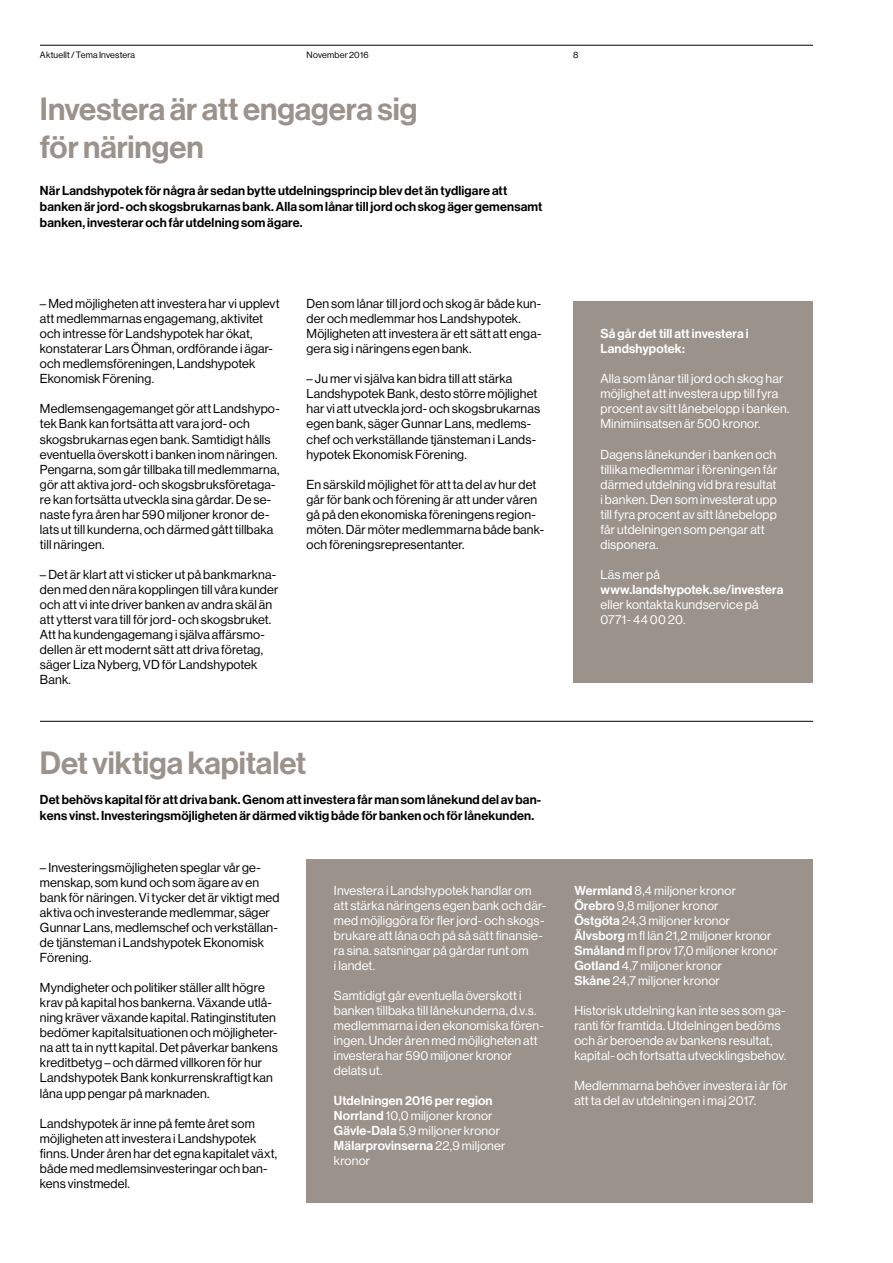
<style>
.page{position:relative;width:893px;height:1263px;background:#fff}
.page>*{position:absolute;margin:0;border:0;box-sizing:border-box;transform-origin:0 0}
.t1{font:31.5px/37.7px "N Haas Grotesk DS Pro 65 Md";color:#9b928b}
.t2{font:12.75px/15px "N Haas Grotesk DS Pro 55 Rg";letter-spacing:.01em;color:#000}
.t3{font:12.75px/15px "N Haas Grotesk DS Pro 55 Rg";letter-spacing:.01em;color:#fff}
.t4{font:12.75px/15.8px "N Haas Grotesk DS Pro 65 Md";letter-spacing:.015em;color:#000}
.t5{font:12.75px/15px "N Haas Grotesk DS Pro 65 Md";letter-spacing:.01em;color:#fff}
.t6{font:12.3px/15px "N Haas Grotesk DS Pro 55 Rg";letter-spacing:.015em;color:#fff}
.t7{font:9px "N Haas Grotesk DS Pro 55 Rg";letter-spacing:.02em;color:#000}
.s1{font-family:"N Haas Grotesk DS Pro 65 Md";font-size:12.75px}
.s2{font-size:12.75px}
.s3{font-family:"N Haas Grotesk DS Pro 55 Rg"}
.s4{font-family:"N Haas Grotesk DS Pro 55 Rg";font-size:12.3px}
</style>
<div class="page">
<div style="left:573px;top:301px;width:240px;height:381px;background:#9b928b"></div>
<div style="left:307px;top:859px;width:506px;height:344px;background:#9b928b"></div>
<hr style="left:40px;top:45px;width:773px;height:1px;background:#000">
<hr style="left:40px;top:721px;width:773px;height:1px;background:#000">
<p class="t7" style="left:40px;top:50px;width:97px">Aktuellt / Tema Investera</p>
<p class="t7" style="left:307px;top:50px;width:64px">November 2016</p>
<p class="t7" style="left:573px;top:50px;width:7px">8</p>
<h1 class="t1" style="left:40px;top:91px;width:379px">Investera är att engagera sig för näringen</h1>
<p class="t4" style="left:40px;top:183px;width:504px">När Landshypotek för några år sedan bytte utdelningsprincip blev det än tydligare att banken är jord- och skogsbrukarnas bank. Alla som lånar till jord och skog äger gemensamt banken, investerar och får utdelning som ägare.</p>
<p class="t2" style="left:40px;top:296px;width:241px">– Med möjligheten att investera har vi upplevt att medlemmarnas engagemang, aktivitet och intresse för Landshypotek har ökat, konstaterar Lars Öhman, ordförande i ägar&shy;och medlemsföreningen, Landshypotek Ekonomisk Förening.</p>
<p class="t2" style="left:40px;top:402px;width:241px">Medlemsengagemanget gör att Landshypo&shy;tek Bank kan fortsätta att vara jord- och skogsbrukarnas egen bank. Samtidigt hålls eventuella överskott i banken inom näringen.<br>Pengarna, som går tillbaka till medlemmarna, gör att aktiva jord- och skogsbruksföretaga&shy;re kan fortsätta utveckla sina gårdar. De se&shy;naste fyra åren har 590 miljoner kronor de&shy;lats ut till kunderna, och därmed gått tillbaka till näringen.</p>
<p class="t2" style="left:40px;top:567px;width:240px">– Det är klart att vi sticker ut på bankmarkna&shy;den med den nära kopplingen till våra kunder och att vi inte driver banken av andra skäl än att ytterst vara till för jord- och skogsbruket.<br>Att ha kundengagemang i själva affärsmo&shy;dellen är ett modernt sätt att driva företag, säger Liza Nyberg, VD för Landshypotek Bank.</p>
<p class="t2" style="left:307px;top:296px;width:236px">Den som lånar till jord och skog är både kun&shy;der och medlemmar hos Landshypotek.<br>Möjligheten att investera är ett sätt att enga&shy;gera sig i näringens egen bank.</p>
<p class="t2" style="left:307px;top:371px;width:235px">– Ju mer vi själva kan bidra till att stärka Landshypotek Bank, desto större möjlighet har vi att utveckla jord- och skogsbrukarnas egen bank, säger Gunnar Lans, medlems&shy;chef och verkställande tjänsteman i Lands&shy;hypotek Ekonomisk Förening.</p>
<p class="t2" style="left:307px;top:477px;width:239px">En särskild möjlighet för att ta del av hur det går för bank och förening är att under våren gå på den ekonomiska föreningens region&shy;möten. Där möter medlemmarna både bank&shy;och föreningsrepresentanter.</p>
<h1 class="t1" style="left:40px;top:745px;width:268px">Det viktiga kapitalet</h1>
<p class="t4" style="left:40px;top:792px;width:503px">Det behövs kapital för att driva bank. Genom att investera får man som lånekund del av ban&shy;kens vinst. Investeringsmöjligheten är därmed viktig både för banken och för lånekunden.</p>
<p class="t2" style="left:40px;top:860px;width:241px">– Investeringsmöjligheten speglar vår ge&shy;menskap, som kund och som ägare av en bank för näringen. Vi tycker det är viktigt med aktiva och investerande medlemmar, säger Gunnar Lans, medlemschef och verkställan&shy;de tjänsteman i Landshypotek Ekonomisk Förening.</p>
<p class="t2" style="left:40px;top:980px;width:239px">Myndigheter och politiker ställer allt högre krav på kapital hos bankerna. Växande utlå&shy;ning kräver växande kapital. Ratinginstituten bedömer kapitalsituationen och möjligheter&shy;na att ta in nytt kapital. Det påverkar bankens kreditbetyg – och därmed villkoren för hur Landshypotek Bank konkurrenskraftigt kan låna upp pengar på marknaden.</p>
<p class="t2" style="left:40px;top:1116px;width:239px">Landshypotek är inne på femte året som möjligheten att investera i Landshypotek finns. Under åren har det egna kapitalet växt, både med medlemsinvesteringar och ban&shy;kens vinstmedel.</p>
<p class="t3" style="left:334px;top:883px;width:214px">Investera i Landshypotek handlar om att stärka näringens egen bank och där&shy;med möjliggöra för fler jord- och skogs&shy;brukare att låna och på så sätt finansie&shy;ra sina. satsningar på gårdar runt om<br>i landet.</p>
<p class="t3" style="left:334px;top:988px;width:212px">Samtidigt går eventuella överskott i banken tillbaka till lånekunderna, d.v.s. medlemmarna i den ekonomiska fören&shy;ingen. Under åren med möjligheten att investera har 590 miljoner kronor delats ut.</p>
<p class="t5" style="left:334px;top:1093px;width:160px">Utdelningen 2016 per region</p>
<p class="t6" style="left:334px;top:1108px;width:168px"><span class="s1">Norrland</span> <span class="s2">10,0</span> miljoner kronor<br><span class="s1">Gävle-Dala</span> <span class="s2">5,9</span> miljoner kronor</p>
<p class="t5" style="left:334px;top:1138px;width:173px">Mälarprovinserna <span class="s3">22,9</span> <span class="s4">miljoner</span></p>
<p class="t6" style="left:334px;top:1153px;width:38px">kronor</p>
<p class="t5" style="left:600px;top:326px;width:150px">Så går det till att investera i<br>Landshypotek:</p>
<p class="t3" style="left:600px;top:371px;width:191px">Alla som lånar till jord och skog har möjlighet att investera upp till fyra procent av sitt lånebelopp i banken.<br>Minimiinsatsen är 500 kronor.</p>
<p class="t3" style="left:600px;top:447px;width:178px">Dagens lånekunder i banken och tillika medlemmar i föreningen får därmed utdelning vid bra resultat i banken. Den som investerat upp till fyra procent av sitt lånebelopp får utdelningen som pengar att disponera.</p>
<p class="t3" style="left:600px;top:567px;width:61px">Läs mer på</p>
<p class="t5" style="left:600px;top:582px;width:184px">www.landshypotek.se/investera</p>
<p class="t3" style="left:600px;top:597px;width:160px">eller kontakta kundservice på<br>0771- 44 00 20.</p>
<p class="t6" style="left:574px;top:883px;width:205px"><span class="s1">Wermland</span> <span class="s2">8,4</span> miljoner kronor<br><span class="s1">Örebro</span> <span class="s2">9,8</span> miljoner kronor<br><span class="s1">Östgöta</span> <span class="s2">24,3</span> miljoner kronor<br><span class="s1">Älvsborg</span> <span class="s2">m fl län 21,2</span> miljoner kronor<br><span class="s1">Småland</span> <span class="s2">m fl prov 17,0</span> miljoner kronor<br><span class="s1">Gotland</span> <span class="s2">4,7</span> miljoner kronor<br><span class="s1">Skåne</span> <span class="s2">24,7</span> miljoner kronor</p>
<p class="t3" style="left:574px;top:1003px;width:213px">Historisk utdelning kan inte ses som ga&shy;ranti för framtida. Utdelningen bedöms och är beroende av bankens resultat, kapital- och fortsatta utvecklingsbehov.</p>
<p class="t3" style="left:574px;top:1078px;width:215px">Medlemmarna behöver investera i år för att ta del av utdelningen i maj 2017.</p>
</div>
